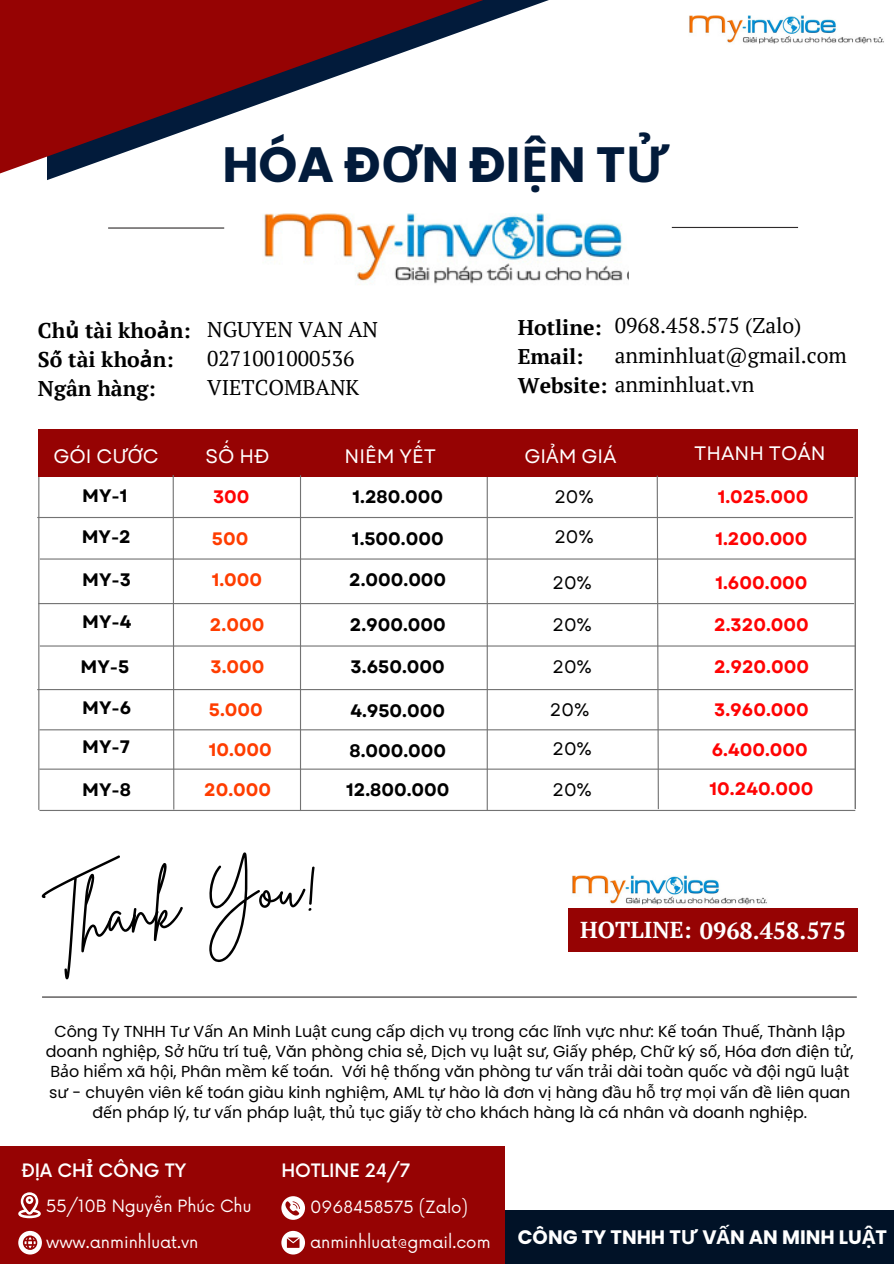
<style>
.page{position:relative;width:894px;height:1264px;background:#fff}
.page>*{position:absolute;margin:0;border:0;box-sizing:border-box;transform-origin:0 0}
.t1{font:64.05px "Brittany Signature";color:#000}
.t2{font:700 49.5px "Poppins";color:#021b3b}
.t3{font:700 23.4px "PT Serif";color:#fff}
.t4{font:21.3px "PT Serif";color:#000}
.t5{font:700 21.3px "PT Serif";color:#000}
.t6{font:19.5px "Garet";color:#fff}
.t7{font:700 19.5px "Poppins";color:#fff}
.t8{font:700 18px "Garet";color:#000}
.t9{font:700 18px "Garet";color:#ff0303}
.t10{font:700 18px "Garet";color:#ff3d00}
.t11{font:18px "Garet";color:#000}
.t12{font:500 18px "Now";color:#fff}
.t13{font:16.5px "Now";color:#fff}
.t14{font:15.9px/20.2px "Poppins";color:#000;text-align:center}
.s1{font-family:"Noto Sans"}
.s2{font-weight:700}
.s3{font-size:22.95px}
.s4{font-family:"Noto Sans";font-weight:700}
</style>
<div class="page">
<hr style="left:108px;top:227px;width:116px;height:1px;background:#2e2b2b">
<hr style="left:42px;top:996px;width:814px;height:1px;background:#2e2b2b">
<hr style="left:671px;top:227px;width:126px;height:1px;background:#2e2b2b">
<div style="left:335px;top:1210px;width:558px;height:53px;background:#011227"></div>
<div style="left:0;top:1146px;width:505px;height:117px;background:#960303"></div>
<svg style="left:281px;top:1230px;width:24px;height:24px"></svg>
<svg style="left:18px;top:1230px;width:24px;height:24px"></svg>
<div style="left:567px;top:907px;width:289px;height:44px;background:#960303"></div>
<hr style="left:38px;top:471px;width:1px;height:338px;background:#737373">
<hr style="left:486px;top:470px;width:1px;height:340px;background:#737373">
<hr style="left:854px;top:471px;width:1px;height:338px;background:#545454">
<div style="left:38px;top:429px;width:818px;height:47px;background:#960303"></div>
<svg style="left:656px;top:475px;width:3px;height:335px"></svg>
<hr style="left:37px;top:689px;width:815px;height:1px;background:#737373">
<hr style="left:40px;top:645px;width:815px;height:1px;background:#737373">
<hr style="left:38px;top:603px;width:815px;height:1px;background:#737373">
<hr style="left:40px;top:558px;width:815px;height:1px;background:#737373">
<hr style="left:37px;top:517px;width:815px;height:1px;background:#737373">
<hr style="left:39px;top:729px;width:816px;height:1px;background:#737373">
<hr style="left:39px;top:768px;width:816px;height:1px;background:#737373">
<hr style="left:39px;top:810px;width:816px;height:1px;background:#737373">
<hr style="left:300px;top:475px;width:1px;height:336px;background:#737373">
<svg style="left:172px;top:475px;width:3px;height:335px"></svg>
<svg style="left:0;top:0;width:549px;height:180px"></svg>
<svg style="left:281px;top:1196px;width:24px;height:23px"></svg>
<svg style="left:18px;top:1192px;width:23px;height:26px"></svg>
<img style="left:264px;top:213px;width:364px;height:72px">
<img style="left:689px;top:15px;width:195px;height:29px">
<img style="left:572px;top:875px;width:195px;height:30px">
<p class="t2" style="left:222px;top:130px;width:448px">HÓA Đ<span class="s1">Ơ</span>N ĐI<span class="s1">Ệ</span>N T<span class="s1">Ử</span></p>
<p class="t5" style="left:38px;top:316px;width:154px">Ch<span class="s1">ủ</span> tài kho<span class="s1">ả</span>n:</p>
<p class="t5" style="left:38px;top:345px;width:137px">Số tài kho<span class="s1">ả</span>n:</p>
<p class="t5" style="left:38px;top:374px;width:119px">Ngân hàng:</p>
<p class="t4" style="left:207px;top:314px;width:172px">NGUYEN VAN AN</p>
<p class="t4" style="left:207px;top:344px;width:149px">0271001000536</p>
<p class="t4" style="left:207px;top:373px;width:154px">VIETCOMBANK</p>
<p class="t4" style="left:614px;top:311px;width:188px">0968.458.575 (Zalo)</p>
<p class="t4" style="left:614px;top:340px;width:233px">anminhluat@gmail.com</p>
<p class="t5" style="left:517px;top:312px;width:85px">Hotline:</p>
<p class="t5" style="left:517px;top:342px;width:67px">Email:</p>
<p class="t4" style="left:517px;top:369px;width:238px"><span class="s2">Website:</span> anminhluat.vn</p>
<p class="t6" style="left:53px;top:442px;width:107px">GÓI C<span class="s1">ƯỚ</span>C</p>
<p class="t6" style="left:344px;top:442px;width:93px">NIÊM YẾT</p>
<p class="t6" style="left:524px;top:442px;width:94px">GI<span class="s1">Ả</span>M GIÁ</p>
<p class="t6" style="left:694px;top:439px;width:133px">THANH TOÁN</p>
<p class="t8" style="left:352px;top:483px;width:92px">1.280.000</p>
<p class="t11" style="left:554px;top:483px;width:41px">20%</p>
<p class="t9" style="left:717px;top:483px;width:92px">1.025.000</p>
<p class="t11" style="left:554px;top:524px;width:41px">20%</p>
<p class="t9" style="left:715px;top:525px;width:94px">1.200.000</p>
<p class="t11" style="left:552px;top:569px;width:41px">20%</p>
<p class="t9" style="left:715px;top:569px;width:94px">1.600.000</p>
<p class="t11" style="left:552px;top:612px;width:41px">20%</p>
<p class="t9" style="left:714px;top:611px;width:96px">2.320.000</p>
<p class="t11" style="left:552px;top:653px;width:41px">20%</p>
<p class="t9" style="left:713px;top:653px;width:96px">2.920.000</p>
<p class="t11" style="left:549px;top:696px;width:41px">20%</p>
<p class="t9" style="left:714px;top:696px;width:96px">3.960.000</p>
<p class="t11" style="left:552px;top:735px;width:41px">20%</p>
<p class="t11" style="left:552px;top:776px;width:41px">20%</p>
<p class="t6" style="left:205px;top:442px;width:65px">SỐ HĐ</p>
<p class="t8" style="left:82px;top:482px;width:47px">MY-1</p>
<p class="t8" style="left:82px;top:524px;width:51px">MY-2</p>
<p class="t8" style="left:82px;top:566px;width:50px">MY-3</p>
<p class="t8" style="left:82px;top:609px;width:51px">MY-4</p>
<p class="t8" style="left:80px;top:653px;width:50px">MY-5</p>
<p class="t8" style="left:82px;top:695px;width:51px">MY-6</p>
<p class="t8" style="left:82px;top:734px;width:49px">MY-7</p>
<p class="t8" style="left:82px;top:776px;width:50px">MY-8</p>
<p class="t9" style="left:213px;top:483px;width:38px">300</p>
<p class="t10" style="left:212px;top:525px;width:38px">500</p>
<p class="t10" style="left:212px;top:566px;width:52px">1.000</p>
<p class="t10" style="left:210px;top:612px;width:56px">2.000</p>
<p class="t10" style="left:210px;top:653px;width:55px">3.000</p>
<p class="t10" style="left:209px;top:697px;width:55px">5.000</p>
<p class="t10" style="left:208px;top:736px;width:65px">10.000</p>
<p class="t10" style="left:204px;top:776px;width:68px">20.000</p>
<p class="t8" style="left:352px;top:525px;width:93px">1.500.000</p>
<p class="t8" style="left:349px;top:566px;width:98px">2.000.000</p>
<p class="t8" style="left:349px;top:612px;width:97px">2.900.000</p>
<p class="t8" style="left:350px;top:653px;width:96px">3.650.000</p>
<p class="t8" style="left:350px;top:697px;width:96px">4.950.000</p>
<p class="t8" style="left:349px;top:737px;width:98px">8.000.000</p>
<p class="t8" style="left:346px;top:776px;width:105px">12.800.000</p>
<p class="t9" style="left:711px;top:736px;width:97px">6.400.000</p>
<p class="t9" style="left:709px;top:775px;width:105px">10.240.000</p>
<p class="t1" style="left:40px;top:882px;width:278px;rotate:-9deg">Thank You!</p>
<p class="t3" style="left:580px;top:914px;width:267px"><span class="s3">HOTLINE:</span> 0968.458.575</p>
<p class="t14" style="left:46px;top:1021px;width:809px">Công Ty TNHH T<span class="s1">ư</span> V<span class="s1">ấ</span>n An Minh Lu<span class="s1">ậ</span>t cung c<span class="s1">ấ</span>p d<span class="s1">ị</span>ch v<span class="s1">ụ</span> trong các lĩnh v<span class="s1">ự</span>c nh<span class="s1">ư</span>: K<span class="s1">ế</span> toán Thu<span class="s1">ế</span>, Thành l<span class="s1">ậ</span>p doanh nghi<span class="s1">ệ</span>p, S<span class="s1">ở</span> h<span class="s1">ữ</span>u trí tu<span class="s1">ệ</span>, Văn phòng chia s<span class="s1">ẻ</span>, D<span class="s1">ị</span>ch v<span class="s1">ụ</span> lu<span class="s1">ậ</span>t s<span class="s1">ư</span>, Gi<span class="s1">ấ</span>y phép, Ch<span class="s1">ữ</span> ký s<span class="s1">ố</span>, Hóa đ<span class="s1">ơ</span>n đi<span class="s1">ệ</span>n t<span class="s1">ử</span>, B<span class="s1">ả</span>o hi<span class="s1">ể</span>m xã h<span class="s1">ộ</span>i, Phân m<span class="s1">ề</span>m k<span class="s1">ế</span> toán. V<span class="s1">ớ</span>i h<span class="s1">ệ</span> th<span class="s1">ố</span>ng văn phòng t<span class="s1">ư</span> v<span class="s1">ấ</span>n tr<span class="s1">ả</span>i dài toàn qu<span class="s1">ố</span>c và đ<span class="s1">ộ</span>i ngũ lu<span class="s1">ậ</span>t s<span class="s1">ư</span> - chuyên viên k<span class="s1">ế</span> toán giàu kinh nghi<span class="s1">ệ</span>m, AML t<span class="s1">ự</span> hào là đ<span class="s1">ơ</span>n v<span class="s1">ị</span> hàng đ<span class="s1">ầ</span>u h<span class="s1">ỗ</span> tr<span class="s1">ợ</span> m<span class="s1">ọ</span>i v<span class="s1">ấ</span>n đ<span class="s1">ề</span> liên quan đ<span class="s1">ế</span>n pháp lý, t<span class="s1">ư</span> v<span class="s1">ấ</span>n pháp lu<span class="s1">ậ</span>t, th<span class="s1">ủ</span> t<span class="s1">ụ</span>c gi<span class="s1">ấ</span>y t<span class="s1">ờ</span> cho khách hàng là cá nhân và doanh nghi<span class="s1">ệ</span>p.</p>
<p class="t12" style="left:22px;top:1161px;width:166px">ĐỊA CH<span class="s4">Ỉ</span> CÔNG TY</p>
<p class="t13" style="left:46px;top:1196px;width:207px">55/10B Nguyễn Phúc Chu</p>
<p class="t12" style="left:281px;top:1161px;width:130px">HOTLINE 24/7</p>
<p class="t13" style="left:310px;top:1198px;width:159px">0968458575 (Zalo)</p>
<p class="t13" style="left:46px;top:1232px;width:154px">www.anminhluat.vn</p>
<p class="t13" style="left:310px;top:1232px;width:182px">anminhluat@gmail.com</p>
<p class="t7" style="left:517px;top:1223px;width:370px">CÔNG TY TNHH T<span class="s1">Ư</span> V<span class="s1">Ấ</span>N AN MINH LU<span class="s1">Ậ</span>T</p>
</div>
